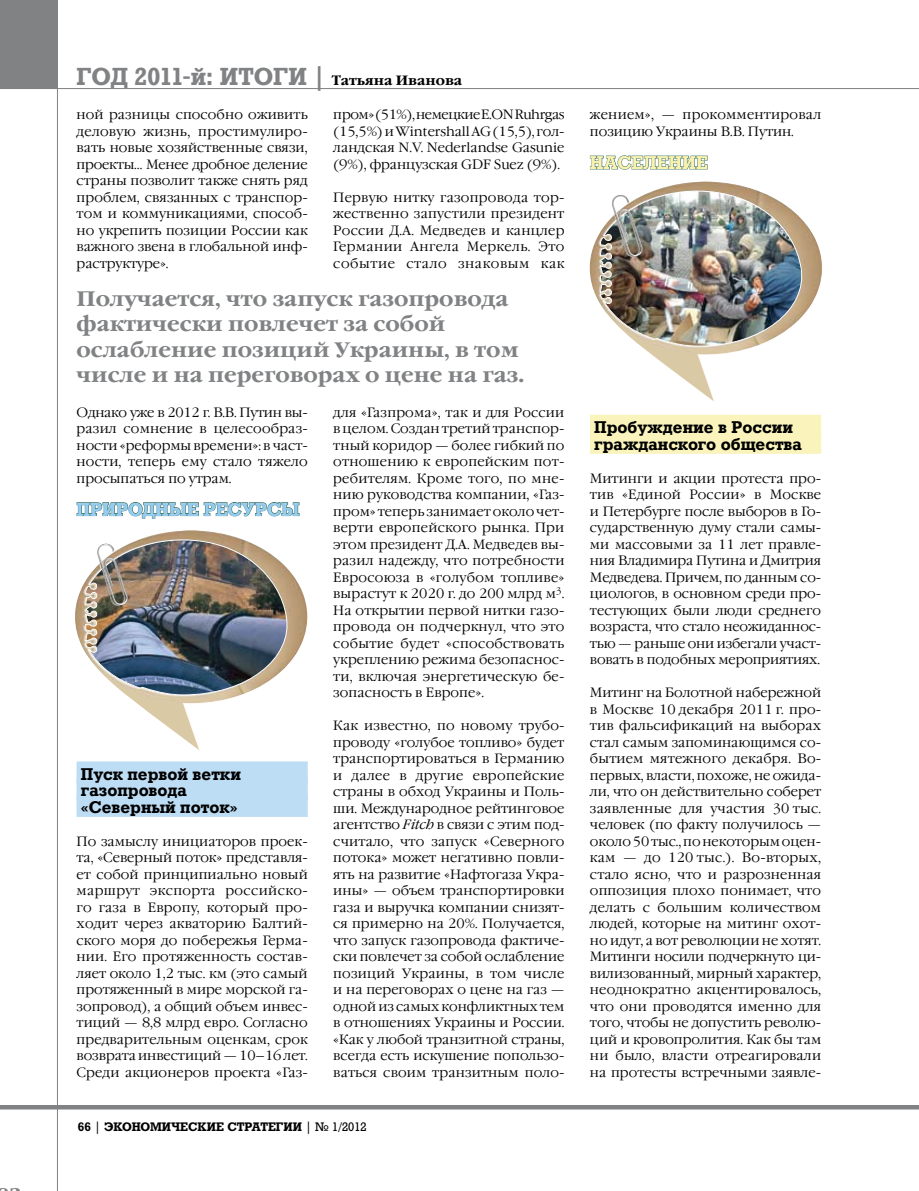
<style>
.page{position:relative;width:919px;height:1191px;background:#fff}
.page>*{position:absolute;margin:0;border:0;box-sizing:border-box;transform-origin:0 0}
.t1{font:700 24px "Rodeo";color:#808284}
.t2{font:700 21px/25.5px "Garamond C";color:#808284}
.t3{font:700 18px "Rodeo";color:#94cbee}
.t4{font:700 18px "Rodeo";color:#f9f1ac}
.t5{font:700 16.5px/16.5px "Rodeo";color:#000}
.t6{font:300 13.5px/16.5px "Garamond C";letter-spacing:.005em;color:#000;text-align:justify}
.t7{font:700 13.5px "Garamond C";color:#000}
.t8{font:700 12px "Rodeo";color:#000}
.s1{font-family:"Rodeo";font-size:24px;color:#808284}
.s2{font-style:italic}
.s3{font-weight:400}
</style>
<div class="page">
<div style="left:0;top:0;width:58px;height:89px;background:#808284"></div>
<hr style="left:57px;top:0;width:1px;height:1191px;background:#808284">
<hr style="left:0;top:88px;width:918px;height:1px;background:#808284">
<hr style="left:0;top:1105px;width:918px;height:4px;background:#808284">
<div style="left:77px;top:761px;width:231px;height:23px;background:#bdddf4"></div>
<div style="left:77px;top:778px;width:231px;height:22px;background:#bdddf4"></div>
<div style="left:77px;top:794px;width:231px;height:23px;background:#bdddf4"></div>
<svg style="left:76px;top:502px;width:224px;height:17px"></svg>
<div style="left:590px;top:415px;width:231px;height:22px;background:#faf4bc"></div>
<div style="left:590px;top:431px;width:231px;height:23px;background:#faf4bc"></div>
<svg style="left:589px;top:155px;width:119px;height:15px"></svg>
<svg style="left:137px;top:575px;width:170px;height:175px"></svg>
<img style="left:75px;top:530px;width:214px;height:173px">
<img style="left:85px;top:537px;width:208px;height:158px">
<img style="left:97px;top:543px;width:31px;height:62px">
<svg style="left:651px;top:226px;width:170px;height:175px"></svg>
<img style="left:590px;top:182px;width:213px;height:172px">
<img style="left:599px;top:189px;width:208px;height:158px">
<img style="left:611px;top:194px;width:31px;height:63px">
<h1 class="t1" style="left:77px;top:62px;width:162px">год 2011-й: итоги</h1>
<p class="t7" style="left:313px;top:73px;width:151px"><span class="s1">|</span> Татьяна Иванова</p>
<p class="t6" style="left:77px;top:107px;width:233px">ной разницы способно оживить деловую жизнь, простимулиро&shy;вать новые хозяйственные связи, проекты… Менее дробное деление страны позволит также снять ряд проблем, связанных с транспор&shy;том и коммуникациями, способ&shy;но укрепить позиции России как важного звена в глобальной инф&shy;раструктуре».</p>
<p class="t6" style="left:333px;top:107px;width:233px">пром» (51%), немецкие E.ON Ruhrgas (15,5%) и Wintershall AG (15,5), гол&shy;ландская N.V. Nederlandse Gasunie (9%), французская GDF Suez (9%).</p>
<p class="t6" style="left:333px;top:190px;width:233px">Первую нитку газопровода тор&shy;жественно запустили президент России Д.А. Медведев и канц-лер Германии Ангела Меркель. Это событие стало знаковым как</p>
<h2 class="t2" style="left:77px;top:286px;width:449px">Получается, что запуск газопровода фактически повлечет за собой ослабление позиций Украины, в том числе и на переговорах о цене на газ.</h2>
<p class="t6" style="left:77px;top:404px;width:233px">Однако уже в 2012 г. В.В. Путин вы&shy;разил сомнение в целесообраз&shy;ности «реформы времени»: в част&shy;ности, теперь ему стало тяжело просыпаться по утрам.</p>
<h3 class="t3" style="left:77px;top:498px;width:15px">Приро</h3>
<h3 class="t3" style="left:142px;top:498px;width:75px">дные рес</h3>
<h3 class="t3" style="left:242px;top:498px;width:59px">урсы</h3>
<p class="t5" style="left:81px;top:765px;width:162px">пуск первой ветки газопровода «Северный поток»</p>
<p class="t6" style="left:77px;top:833px;width:233px">По замыслу инициаторов проек&shy;та, «Северный поток» представля&shy;ет собой принципиально новый маршрут экспорта российско&shy;го газа в Европу, который про&shy;ходит через акваторию Балтий&shy;ского моря до побережья Герма&shy;нии. Его протяженность состав&shy;ляет около 1,2 тыс. км (это самый протяженный в мире морской га&shy;зопровод), а общий объем инвес&shy;тиций — 8,8 млрд евро. Согласно предварительным оценкам, срок возврата инвестиций — 10–16 лет.<br>Среди акционеров проекта «Газ-</p>
<p class="t6" style="left:333px;top:404px;width:233px">для «Газпрома», так и для России в целом. Создан третий транспор&shy;тный коридор — более гибкий по отношению к европейским пот&shy;ребителям. Кроме того, по мне&shy;нию руководства компании, «Газ&shy;пром» теперь занимает около чет&shy;верти европейского рынка. При этом президент Д.А. Медведев вы&shy;разил надежду, что потребности Евросоюза в «голубом топливе» вырастут к 2020 г. до 200 млрд м<sup>3</sup>.<br>На открытии первой нитки газо&shy;провода он подчеркнул, что это событие будет «способствовать укреплению режима безопаснос&shy;ти, включая энергетиче-скую бе&shy;зопасность в Европе».</p>
<p class="t6" style="left:333px;top:718px;width:233px">Как известно, по новому трубо&shy;проводу «голубое топливо» будет транспортироваться в Германию и далее в другие европейские страны в обход Украины и Поль&shy;ши. Международное рейтинговое агентство <span class="s2">Fitch</span> в связи с этим под&shy;считало, что запуск «Северного потока» может негативно повли&shy;ять на развитие «Нафтогаза Укра&shy;ины» — объем транспортировки газа и выручка компании снизят&shy;ся примерно на 20%. Получается, что запуск газопровода фактиче&shy;ски повлечет за собой ослабление позиций Украины, в том числе и на переговорах о цене на газ — одной из самых конфликтных тем в отношениях Украины и России. «Как у любой транзитной страны, всегда есть искушение попользо&shy;ваться своим транзитным поло-</p>
<p class="t8" style="left:78px;top:1119px;width:290px">66 <span class="s3">|</span> ЭКОНОМИЧЕСКИЕ СТРАТЕГИИ <span class="s3">| № 1/2012</span></p>
<p class="t6" style="left:590px;top:107px;width:233px">жением», — прокомментировал позицию Украины В.В. Путин.</p>
<h3 class="t4" style="left:590px;top:152px;width:28px">Население</h3>
<p class="t5" style="left:594px;top:419px;width:209px">пробуждение в России гражданского общества</p>
<p class="t6" style="left:590px;top:470px;width:233px">Митинги и акции протеста про&shy;тив «Единой России» в Москве и Петербурге после выборов в Го&shy;сударственную думу стали самы&shy;ми массовыми за 11 лет правле&shy;ния Владимира Путина и Дмитрия Медведева. Причем, по данным со&shy;циологов, в основном среди про&shy;тестующих были люди среднего возраста, что стало неожиданнос&shy;тью — раньше они избегали участ&shy;вовать в подобных меро-приятиях.</p>
<p class="t6" style="left:590px;top:685px;width:233px">Митинг на Болотной набережной в Москве 10 декабря 2011 г. про&shy;тив фальсификаций на выборах стал самым запоминающимся со&shy;бытием мятежного декабря. Во&shy;первых, власти, похоже, не ожида&shy;ли, что он действительно соберет заявленные для участия 30 тыс. человек (по факту получилось — около 50 тыс., по некоторым оцен&shy;кам — до 120 тыс.). Во-вторых, стало ясно, что и разрозненная оппозиция плохо понимает, что делать с большим количеством людей, которые на митинг охот&shy;но идут, а вот революции не хотят.<br>Митинги носили подчеркнуто ци&shy;вилизованный, мирный характер, неоднократно акцентировалось, что они проводятся именно для того, чтобы не допустить револю&shy;ций и кровопролития. Как бы там ни было, власти отреагировали на протесты встречными заявле-</p>
</div>
